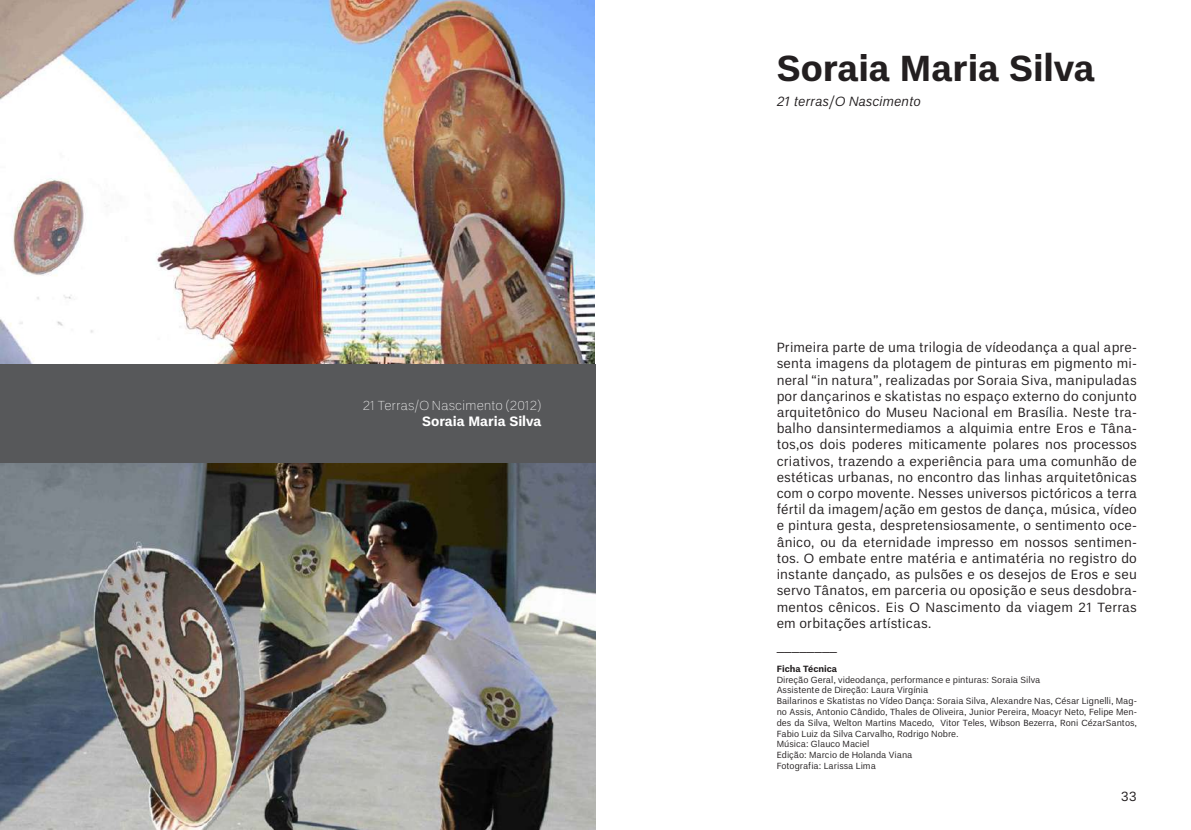
<style>
.page{position:relative;width:1191px;height:830px;background:#fff}
.page>*{position:absolute;margin:0;border:0;box-sizing:border-box;transform-origin:0 0}
.t1{font:700 36px "Un B Pro";color:#231f20}
.t2{font:13.5px/16.2px "Un B Pro";letter-spacing:.01em;color:#231f20;text-align:justify}
.t3{font:300 13.5px "Un B Pro";color:#fff}
.t4{font:italic 13.5px "Un B Pro";color:#231f20}
.t5{font:700 13.5px "Un B Pro";color:#fff}
.t6{font:9px/10.8px "Un B Pro";color:#231f20}
.t7{font:700 9px "Un B Pro";color:#231f20}
</style>
<div class="page">
<img style="left:0;top:463px;width:595px;height:366px">
<img style="left:1px;top:0;width:594px;height:364px">
<div style="left:0;top:364px;width:595px;height:99px;background:#57585a"></div>
<p class="t3" style="left:363px;top:397px;width:180px">21 Terras/O Nascimento (2012)</p>
<p class="t5" style="left:422px;top:413px;width:121px">Soraia Maria Silva</p>
<h1 class="t1" style="left:776px;top:48px;width:320px">Soraia Maria Silva</h1>
<p class="t4" style="left:776px;top:93px;width:145px">21 terras/O Nascimento</p>
<p class="t2" style="left:776px;top:339px;width:362px">Primeira parte de uma trilogia de vídeodança a qual apre&shy;senta imagens da plotagem de pinturas em pigmento mi&shy;neral “in natura”, realizadas por Soraia Siva, manipuladas por dançarinos e skatistas no espaço externo do conjunto arquitetônico do Museu Nacional em Brasília. Neste tra&shy;balho dansintermediamos a alquimia entre Eros e Tâna&shy;tos,os dois poderes miticamente polares nos processos criativos, trazendo a experiência para uma comunhão de estéticas urbanas, no encontro das linhas arquitetônicas com o corpo movente. Nesses universos pictóricos a terra fértil da imagem/ação em gestos de dança, música, vídeo e pintura gesta, despretensiosamente, o sentimento oce&shy;ânico, ou da eternidade impresso em nossos sentimen&shy;tos. O embate entre matéria e antimatéria no registro do instante dançado, as pulsões e os desejos de Eros e seu servo Tânatos, em parceria ou oposição e seus desdobra&shy;mentos cênicos. Eis O Nascimento da viagem 21 Terras em orbitações artísticas.</p>
<p class="t2" style="left:776px;top:639px;width:62px">________</p>
<p class="t7" style="left:776px;top:663px;width:62px">Ficha Técnica</p>
<p class="t6" style="left:776px;top:673px;width:362px">Direção Geral, videodança, performance e pinturas: Soraia Silva<br>Assistente de Direção: Laura Virgínia<br>Bailarinos e Skatistas no Vídeo Dança: Soraia Silva, Alexandre Nas, César Lignelli, Mag&shy;no Assis, Antonio Cândido, Thales de Oliveira, Junior Pereira, Moacyr Neto, Felipe Men&shy;des da Silva, Welton Martins Macedo, Vitor Teles, Wibson Bezerra, Roni CézarSantos, Fabio Luiz da Silva Carvalho, Rodrigo Nobre.<br>Música: Glauco Maciel<br>Edição: Marcio de Holanda Viana<br>Fotografia: Larissa Lima</p>
<p class="t2" style="left:1120px;top:787px;width:18px">33</p>
</div>
